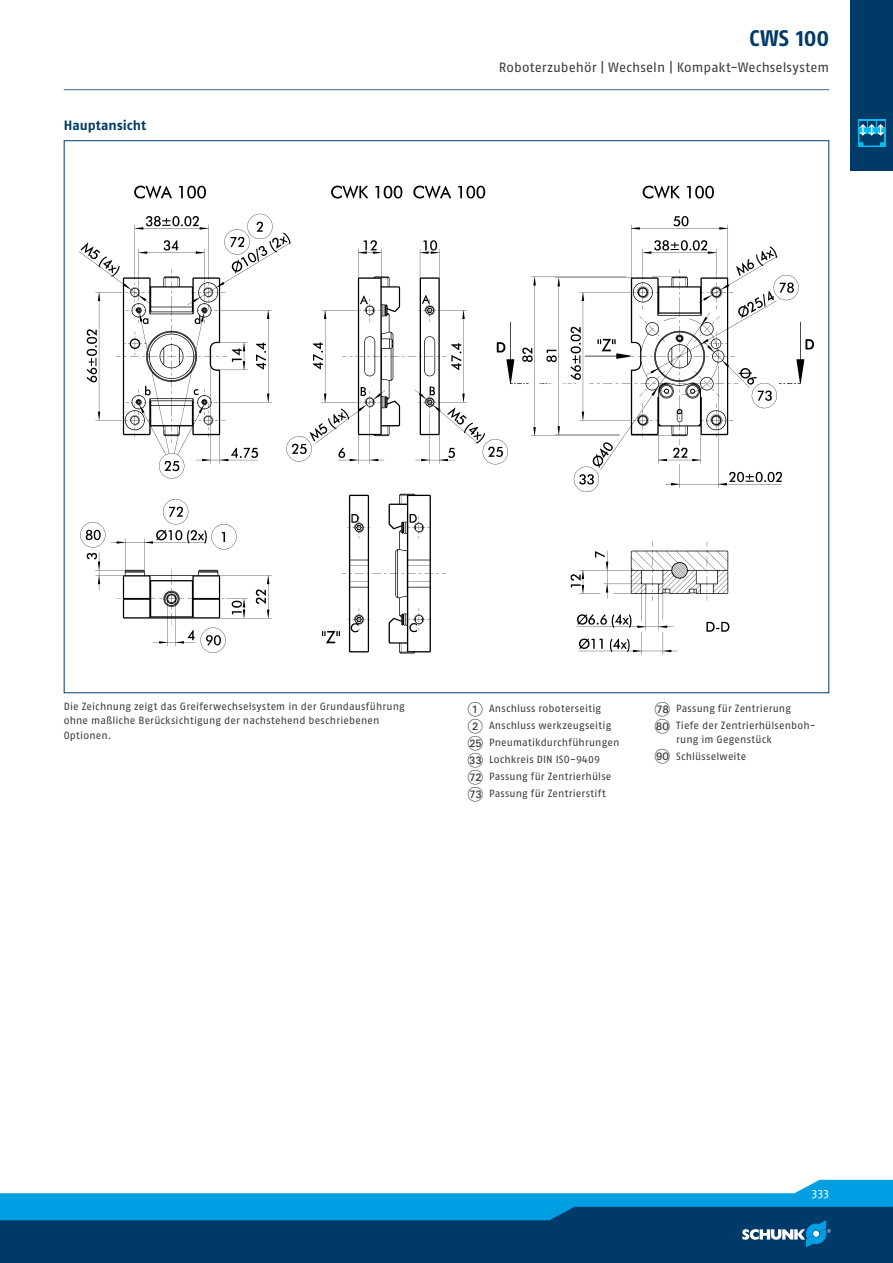
<style>
.page{position:relative;width:893px;height:1263px;background:#fff}
.page>*{position:absolute;margin:0;border:0;box-sizing:border-box;transform-origin:0 0}
.t1{font:700 22.5px "SCHUNK Fago Pro";color:#003a69}
.t2{font:13.5px "SCHUNK Fago Pro";letter-spacing:.005em;color:#3b3b3a}
.t3{font:700 13.5px "SCHUNK Fago Pro";letter-spacing:.005em;color:#003a69}
.t4{font:12px "SCHUNK Fago Pro";color:#fff}
.t5{font:10.5px/17px "SCHUNK Fago Pro";letter-spacing:.015em;color:#3b3b3a}
.s1{font-family:"Deco Numbers LH Circle";font-size:15px}
</style>
<div class="page">
<div style="left:0;top:1202px;width:893px;height:61px;background:#003a69"></div>
<svg style="left:0;top:1180px;width:893px;height:67px"></svg>
<div style="left:850px;top:0;width:43px;height:171px;background:#003a69"></div>
<svg style="left:858px;top:120px;width:27px;height:27px"></svg>
<svg style="left:859px;top:121px;width:25px;height:24px"></svg>
<hr style="left:64px;top:89px;width:765px;height:1px;background:#3e6791">
<img style="left:78px;top:185px;width:737px;height:470px">
<h1 class="t1" style="left:749px;top:24px;width:81px">CWS 100</h1>
<p class="t3" style="left:64px;top:117px;width:84px">Hauptansicht</p>
<p class="t2" style="left:499px;top:60px;width:332px">Roboterzubehör | Wechseln | Kompakt-Wechselsystem</p>
<p class="t5" style="left:64px;top:699px;width:342px;line-height:14.2px">Die Zeichnung zeigt das Greiferwechselsystem in der Grundausführung ohne maßliche Berücksichtigung der nachstehend beschriebenen<br>Optionen.</p>
<p class="t5" style="left:468px;top:700px;width:153px"><span class="s1">1</span> Anschluss roboterseitig<br><span class="s1">2</span> Anschluss werkzeugseitig<br><span class="s1">BO</span> Pneumatikdurchführungen<br><span class="s1">CM</span> Lochkreis DIN ISO-9409<br><span class="s1">GL</span> Passung für Zentrierhülse<br><span class="s1">GM</span> Passung für Zentrierstift</p>
<p class="t5" style="left:655px;top:700px;width:162px"><span class="s1">GR</span> Passung für Zentrierung<br><span class="s1">HT</span> Tiefe der Zentrierhülsenboh-</p>
<p class="t5" style="left:655px;top:731px;width:118px;line-height:16.5px;text-indent:21px">rung im Gegenstück<br><span class="s1">IT</span> Schlüsselweite</p>
<p class="t4" style="left:812px;top:1186px;width:19px">333</p>
</div>
